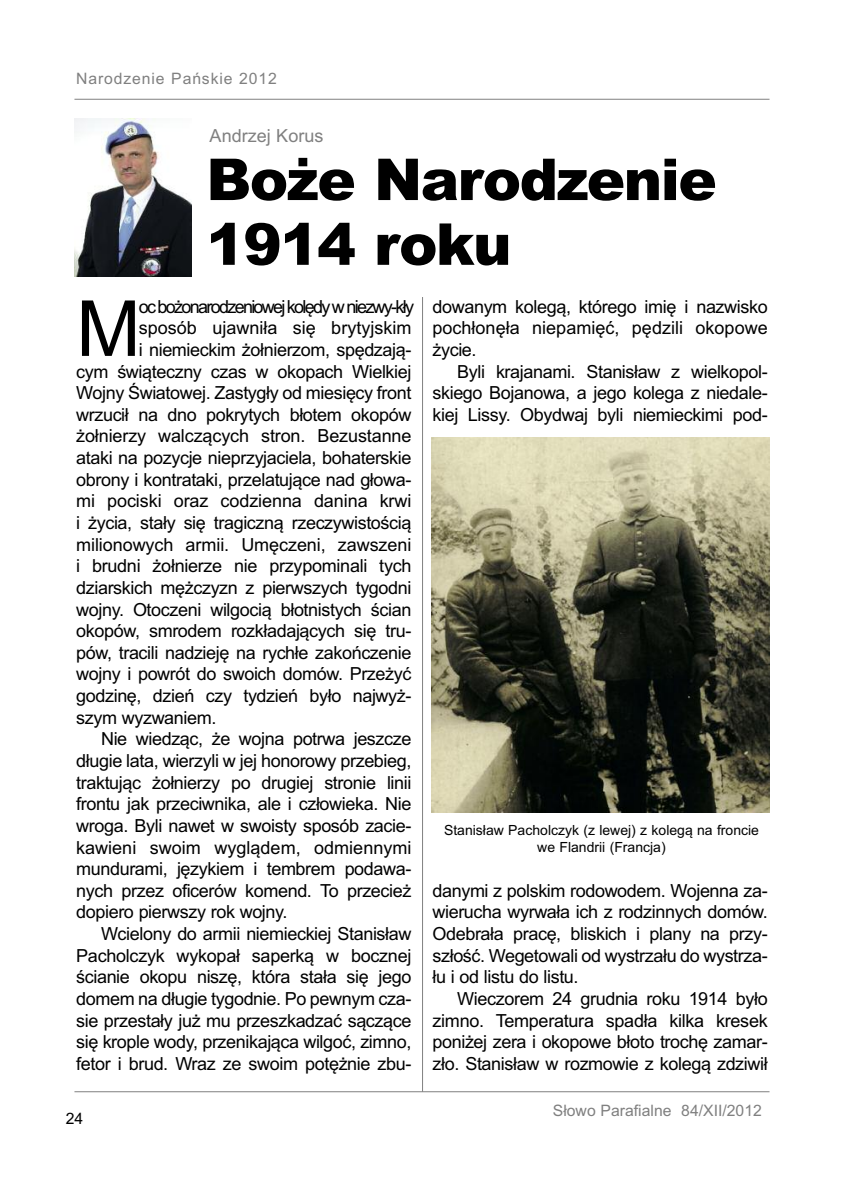
<style>
.page{position:relative;width:844px;height:1191px;background:#fff}
.page>*{position:absolute;margin:0;border:0;box-sizing:border-box;transform-origin:0 0}
.t1{font:77.35px "Arial";color:#000}
.t2{font:900 57.75px/64.8px "Arial";letter-spacing:-.025em;color:#000}
.t3{font:18.03px/21.7px "Arial";letter-spacing:-.02em;color:#000;text-align:justify}
.t4{font:18.03px "Arial";color:#000}
.t5{font:18.03px "Arial";letter-spacing:-.095em;color:#000}
.t6{font:18.03px "Arial";color:#808080}
.t7{font:15.75px "Arial";color:#808080}
.t8{font:15.75px "Arial";letter-spacing:.055em;color:#808080}
.t9{font:15.75px "Arial";color:#000}
.t10{font:14px/16.8px "Arial";color:#000;text-align:center}
</style>
<div class="page">
<hr style="left:74px;top:1091px;width:695px;height:1px;background:#808080">
<hr style="left:74px;top:99px;width:695px;height:1px;background:#808080">
<img style="left:74px;top:119px;width:117px;height:158px">
<img style="left:432px;top:438px;width:337px;height:374px">
<hr style="left:422px;top:297px;width:1px;height:794px;background:#808080">
<p class="t8" style="left:76px;top:69px;width:202px">Narodzenie Pańskie 2012</p>
<p class="t6" style="left:209px;top:125px;width:115px">Andrzej Korus</p>
<h2 class="t2" style="left:206px;top:148px;width:512px">Boże Narodzenie<br>1914 roku</h2>
<h1 class="t1" style="left:76px;top:284px;width:66px">M</h1>
<p class="t5" style="left:139px;top:296px;width:277px">oc bożonarodzeniowej kolędy w niezwy-kły</p>
<p class="t4" style="left:139px;top:317px;width:274px">sposób ujawniła się brytyjskim</p>
<p class="t3" style="left:139px;top:339px;width:274px">i niemieckim żołnierzom, spędzają-</p>
<p class="t3" style="left:76px;top:360px;width:337px">cym świąteczny czas w okopach Wielkiej</p>
<p class="t3" style="left:76px;top:382px;width:337px">Wojny Światowej. Zastygły od miesięcy front</p>
<p class="t3" style="left:76px;top:404px;width:336px">wrzucił na dno pokrytych błotem okopów</p>
<p class="t3" style="left:76px;top:425px;width:336px">żołnierzy walczących stron. Bezustanne</p>
<p class="t3" style="left:76px;top:447px;width:336px">ataki na pozycje nieprzyjaciela, bohaterskie</p>
<p class="t3" style="left:76px;top:468px;width:336px">obrony i kontrataki, przelatujące nad głowa-</p>
<p class="t3" style="left:76px;top:490px;width:336px">mi pociski oraz codzienna danina krwi</p>
<p class="t3" style="left:76px;top:512px;width:337px">i życia, stały się tragiczną rzeczywistością</p>
<p class="t3" style="left:76px;top:533px;width:336px">milionowych armii. Umęczeni, zawszeni</p>
<p class="t3" style="left:76px;top:555px;width:336px">i brudni żołnierze nie przypominali tych</p>
<p class="t3" style="left:76px;top:577px;width:336px">dziarskich mężczyzn z pierwszych tygodni</p>
<p class="t3" style="left:76px;top:598px;width:336px">wojny. Otoczeni wilgocią błotnistych ścian</p>
<p class="t3" style="left:76px;top:620px;width:337px">okopów, smrodem rozkładających się tru-</p>
<p class="t3" style="left:76px;top:642px;width:337px">pów, tracili nadzieję na rychłe zakończenie</p>
<p class="t3" style="left:76px;top:663px;width:337px">wojny i powrót do swoich domów. Przeżyć</p>
<p class="t3" style="left:76px;top:685px;width:337px">godzinę, dzień czy tydzień było najwyż-</p>
<p class="t3" style="left:76px;top:706px;width:142px">szym wyzwaniem.</p>
<p class="t3" style="left:101px;top:728px;width:312px">Nie wiedząc, że wojna potrwa jeszcze</p>
<p class="t3" style="left:76px;top:750px;width:337px">długie lata, wierzyli w jej honorowy przebieg,</p>
<p class="t3" style="left:76px;top:771px;width:336px">traktując żołnierzy po drugiej stronie linii</p>
<p class="t3" style="left:76px;top:793px;width:336px">frontu jak przeciwnika, ale i człowieka. Nie</p>
<p class="t3" style="left:76px;top:815px;width:337px">wroga. Byli nawet w swoisty sposób zacie-</p>
<p class="t4" style="left:76px;top:836px;width:336px">kawieni swoim wyglądem, odmiennymi</p>
<p class="t3" style="left:76px;top:858px;width:336px">mundurami, językiem i tembrem podawa-</p>
<p class="t3" style="left:76px;top:879px;width:336px">nych przez oficerów komend. To przecież</p>
<p class="t3" style="left:76px;top:901px;width:213px">dopiero pierwszy rok wojny.</p>
<p class="t3" style="left:101px;top:923px;width:312px">Wcielony do armii niemieckiej Stanisław</p>
<p class="t3" style="left:76px;top:944px;width:336px">Pacholczyk wykopał saperką w bocznej</p>
<p class="t3" style="left:76px;top:966px;width:336px">ścianie okopu niszę, która stała się jego</p>
<p class="t3" style="left:76px;top:988px;width:336px">domem na długie tygodnie. Po pewnym cza-</p>
<p class="t3" style="left:76px;top:1009px;width:337px">sie przestały już mu przeszkadzać sączące</p>
<p class="t3" style="left:76px;top:1031px;width:337px">się krople wody, przenikająca wilgoć, zimno,</p>
<p class="t3" style="left:76px;top:1052px;width:336px">fetor i brud. Wraz ze swoim potężnie zbu-</p>
<p class="t9" style="left:66px;top:1109px;width:19px">24</p>
<p class="t3" style="left:432px;top:295px;width:337px">dowanym kolegą, którego imię i nazwisko pochłonęła niepamięć, pędzili okopowe życie.</p>
<p class="t3" style="left:432px;top:360px;width:337px;text-indent:25px">Byli krajanami. Stanisław z wielkopol&shy;skiego Bojanowa, a jego kolega z niedale&shy;kiej Lissy. Obydwaj byli niemieckimi pod-</p>
<p class="t10" style="left:444px;top:822px;width:316px">Stanisław Pacholczyk (z lewej) z kolegą na froncie we Flandrii (Francja)</p>
<p class="t3" style="left:432px;top:879px;width:337px">danymi z polskim rodowodem. Wojenna za&shy;wierucha wyrwała ich z rodzinnych domów.<br>Odebrała pracę, bliskich i plany na przy&shy;szłość. Wegetowali od wystrzału do wystrza&shy;łu i od listu do listu.</p>
<p class="t3" style="left:432px;top:988px;width:337px;text-indent:25px">Wieczorem 24 grudnia roku 1914 było zimno. Temperatura spadła kilka kresek poniżej zera i okopowe błoto trochę zamar&shy;zło. Stanisław w rozmowie z kolegą zdziwił</p>
<p class="t7" style="left:552px;top:1101px;width:210px">Słowo Parafialne 84/XII/2012</p>
</div>
